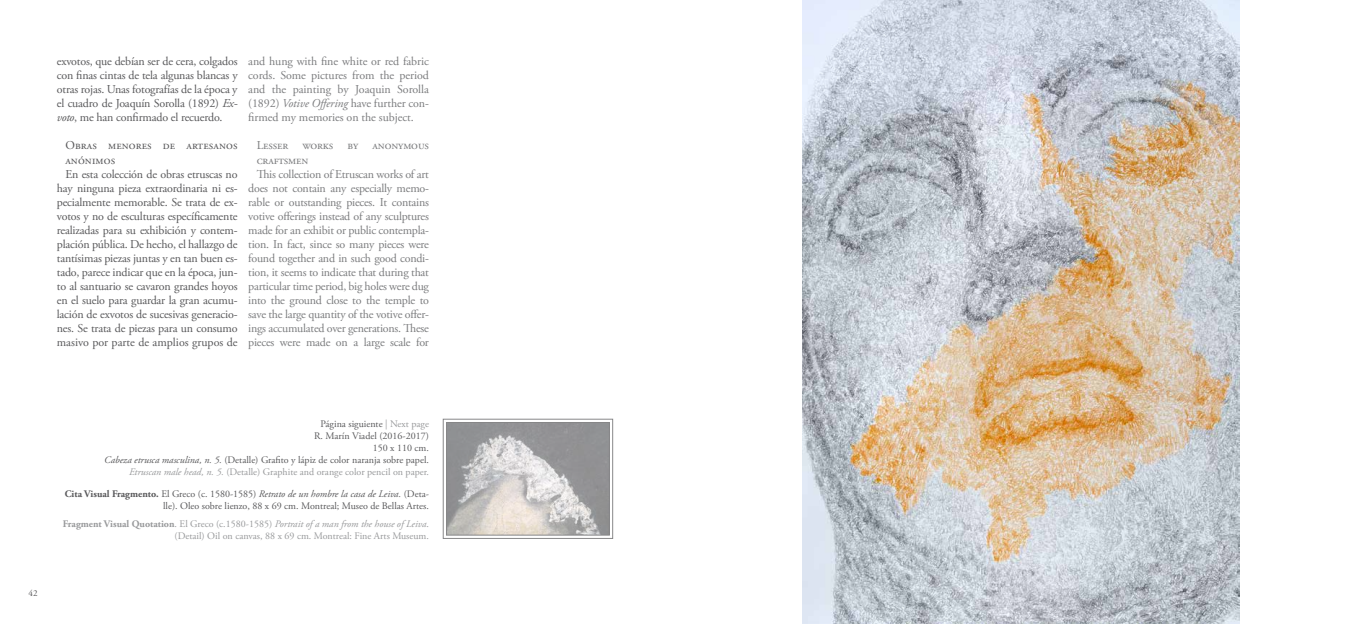
<style>
.page{position:relative;width:1361px;height:624px;background:#fff}
.page>*{position:absolute;margin:0;border:0;box-sizing:border-box;transform-origin:0 0}
.t1{font:12px/14px "Adobe Garamond Pro";letter-spacing:.01em;color:#58585a;text-align:justify}
.t2{font:12px/14px "Adobe Garamond Pro";letter-spacing:-.01em;color:#7b7c7e;text-align:justify}
.t3{font:10px/12px "Adobe Garamond Pro";color:#58585a;text-align:right}
.t4{font:10px/12px "Adobe Garamond Pro";letter-spacing:-.005em;color:#98999b;text-align:right}
.t5{font:9px "Adobe Garamond Pro";color:#58585a}
.s1{font-style:italic}
.s2{color:#98999b}
.s3{font-style:italic;color:#98999b}
.s4{font-weight:700}
</style>
<div class="page">
<img style="left:802px;top:0;width:437px;height:624px">
<svg style="left:442px;top:418px;width:171px;height:121px;background:#b9b7b7"></svg>
<p class="t1" style="left:57px;top:55px;width:182px">exvotos, que debían ser de cera, colgados con finas cintas de tela algunas blancas y otras rojas. Unas fotografías de la época y el cuadro de Joaquín Sorolla (1892) <span class="s1">Ex&shy;voto</span>, me han confirmado el recuerdo.</p>
<p class="t1" style="left:65px;top:139px;width:174px">Obras menores de artesanos</p>
<p class="t1" style="left:65px;top:153px;width:51px">anónimos</p>
<p class="t1" style="left:65px;top:167px;width:174px">En esta colección de obras etruscas no</p>
<p class="t1" style="left:57px;top:181px;width:182px">hay ninguna pieza extraordinaria ni es-</p>
<p class="t1" style="left:57px;top:195px;width:182px">pecialmente memorable. Se trata de ex-</p>
<p class="t1" style="left:57px;top:209px;width:182px">votos y no de esculturas específicamente</p>
<p class="t1" style="left:57px;top:223px;width:182px">realizadas para su exhibición y contem-</p>
<p class="t1" style="left:57px;top:237px;width:182px">plación pública. De hecho, el hallazgo de</p>
<p class="t1" style="left:57px;top:251px;width:182px">tantísimas piezas juntas y en tan buen es-</p>
<p class="t1" style="left:57px;top:265px;width:182px">tado, parece indicar que en la época, jun-</p>
<p class="t1" style="left:57px;top:279px;width:182px">to al santuario se cavaron grandes hoyos</p>
<p class="t1" style="left:57px;top:293px;width:182px">en el suelo para guardar la gran acumu-</p>
<p class="t1" style="left:57px;top:307px;width:182px">lación de exvotos de sucesivas generacio-</p>
<p class="t1" style="left:57px;top:321px;width:182px">nes. Se trata de piezas para un consumo</p>
<p class="t1" style="left:57px;top:335px;width:182px">masivo por parte de amplios grupos de</p>
<p class="t2" style="left:248px;top:55px;width:182px">and hung with fine white or red fabric cords. Some pictures from the period and the painting by Joaquin Sorolla (1892) <span class="s1">Votive Offering</span> have further con&shy;firmed my memories on the subject.</p>
<p class="t2" style="left:257px;top:139px;width:174px">Lesser works by anonymous</p>
<p class="t2" style="left:257px;top:153px;width:53px">craftsmen</p>
<p class="t2" style="left:257px;top:167px;width:174px">This collection of Etruscan works of art</p>
<p class="t2" style="left:248px;top:181px;width:182px">does not contain any especially memo-</p>
<p class="t2" style="left:248px;top:195px;width:182px">rable or outstanding pieces. It contains</p>
<p class="t2" style="left:248px;top:209px;width:182px">votive offerings instead of any sculptures</p>
<p class="t2" style="left:248px;top:223px;width:182px">made for an exhibit or public contempla-</p>
<p class="t2" style="left:248px;top:237px;width:182px">tion. In fact, since so many pieces were</p>
<p class="t2" style="left:248px;top:251px;width:182px">found together and in such good condi-</p>
<p class="t2" style="left:248px;top:265px;width:182px">tion, it seems to indicate that during that</p>
<p class="t2" style="left:248px;top:279px;width:182px">particular time period, big holes were dug</p>
<p class="t2" style="left:248px;top:293px;width:182px">into the ground close to the temple to</p>
<p class="t2" style="left:248px;top:307px;width:182px">save the large quantity of the votive offer-</p>
<p class="t2" style="left:248px;top:321px;width:182px">ings accumulated over generations. These</p>
<p class="t2" style="left:248px;top:335px;width:182px">pieces were made on a large scale for</p>
<p class="t5" style="left:29px;top:587px;width:11px">42</p>
<p class="t3" style="left:104px;top:418px;width:326px">Página siguiente <span class="s2">| Next page<br></span>R. Marín Viadel (2016-2017)<br>150 x 110 cm.<br><span class="s1">Cabeza etrusca masculina, n. 5.</span> (Detalle) Grafito y lápiz de color naranja sobre papel.<br><span class="s3">Etruscan male head, n. 5.</span> <span class="s2">(Detalle) Graphite and orange color pencil on paper.</span></p>
<p class="t3" style="left:65px;top:488px;width:366px"><span class="s4">Cita Visual Fragmento.</span> El Greco (c. 1580-1585) <span class="s1">Retrato de un hombre la casa de Leiva.</span> (Deta&shy;lle). Oleo sobre lienzo, 88 x 69 cm. Montreal; Museo de Bellas Artes.</p>
<p class="t4" style="left:63px;top:518px;width:368px"><span class="s4">Fragment Visual Quotation</span>. El Greco (c.1580-1585) <span class="s1">Portrait of a man from the house of Leiva</span>. (Detail) Oil on canvas, 88 x 69 cm. Montreal: Fine Arts Museum.</p>
</div>
